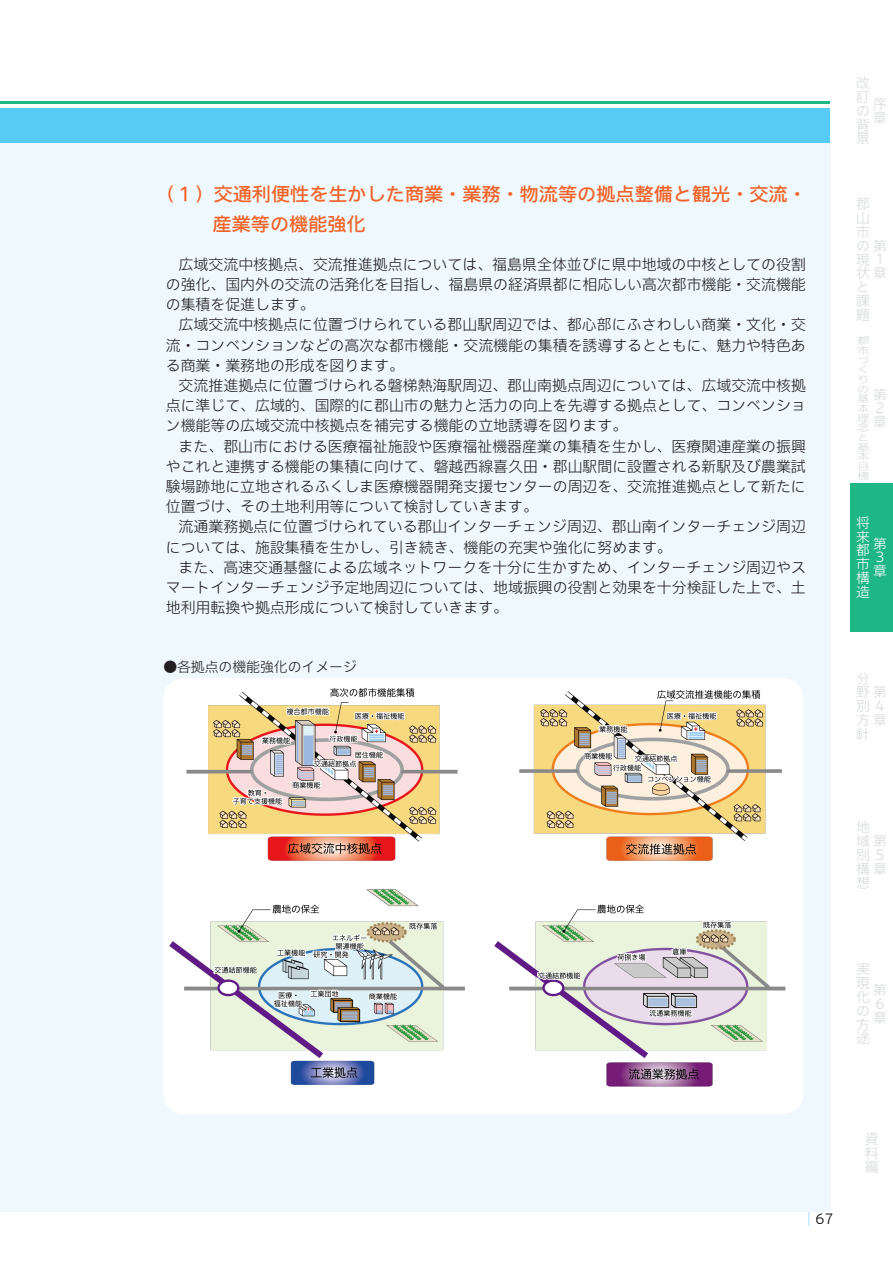
<style>
.page{position:relative;width:893px;height:1263px;background:#fff}
.page>*{position:absolute;margin:0;border:0;box-sizing:border-box;transform-origin:0 0}
.小見出し{font:500 18.6px "Iwa UCDA Goth Std";color:#f26428}
.本文{font:300 14.85px/20.2px "Iwa UCDA Goth Std";color:#231f20;text-align:justify}
.t1{font:300 13.8px/13.8px "Iwa UCDA Goth Std";color:#d6d9da}
.t2{font:300 13.8px "Iwa UCDA Goth Std";color:#231f20}
.t3{font:300 13.8px/13.8px "Iwa UCDA Goth Std";color:#fff}
.t4{font:300 13.8px "Iwa UCDA Goth Std";color:#000}
.t5{font:300 9.6px/9.6px "Iwa UCDA Goth Std";color:#d6d9da;scale:1.29 1}
</style>
<div class="page">
<div style="left:850px;top:483px;width:43px;height:148px;background:#1eb684"></div>
<svg style="left:808px;top:1212px;width:1px;height:14px"></svg>
<div style="left:0;top:142px;width:830px;height:1070px;background:#eff9fd"></div>
<div style="left:0;top:108px;width:829px;height:34px;background:#56cbf5"></div>
<img style="left:164px;top:678px;width:639px;height:436px">
<hr style="left:0;top:101px;width:829px;height:2px;background:#1eb684">
<p class="小見出し" style="left:156px;top:180px;width:652px">（１）交通利便性を生かした商業・業務・物流等の拠点整備と観光・交流・</p>
<p class="小見出し" style="left:213px;top:210px;width:155px">産業等の機能強化</p>
<p class="本文" style="left:166px;top:253px;width:642px;text-indent:13px">広域交流中核拠点、交流推進拠点については、福島県全体並びに県中地域の中核としての役割の強化、国内外の交流の活発化を目指し、福島県の経済県都に相応しい高次都市機能・交流機能の集積を促進します。</p>
<p class="本文" style="left:166px;top:314px;width:642px;text-indent:13px">広域交流中核拠点に位置づけられている郡山駅周辺では、都心部にふさわしい商業・文化・交流・コンベンションなどの高次な都市機能・交流機能の集積を誘導するとともに、魅力や特色ある商業・業務地の形成を図ります。</p>
<p class="本文" style="left:166px;top:374px;width:642px;text-indent:13px">交流推進拠点に位置づけられる磐梯熱海駅周辺、郡山南拠点周辺については、広域交流中核拠点に準じて、広域的、国際的に郡山市の魅力と活力の向上を先導する拠点として、コンベンション機能等の広域交流中核拠点を補完する機能の立地誘導を図ります。</p>
<p class="本文" style="left:166px;top:435px;width:642px;text-indent:13px">また、郡山市における医療福祉施設や医療福祉機器産業の集積を生かし、医療関連産業の振興やこれと連携する機能の集積に向けて、磐越西線喜久田・郡山駅間に設置される新駅及び農業試験場跡地に立地されるふくしま医療機器開発支援センターの周辺を、交流推進拠点として新たに位置づけ、その土地利用等について検討していきます。</p>
<p class="本文" style="left:166px;top:516px;width:642px;text-indent:13px">流通業務拠点に位置づけられている郡山インターチェンジ周辺、郡山南インターチェンジ周辺については、施設集積を生かし、引き続き、機能の充実や強化に努めます。</p>
<p class="本文" style="left:166px;top:556px;width:642px;text-indent:13px">また、高速交通基盤による広域ネットワークを十分に生かすため、インターチェンジ周辺やスマートインターチェンジ予定地周辺については、地域振興の役割と効果を十分検証した上で、土地利用転換や拠点形成について検討していきます。</p>
<p class="t2" style="left:163px;top:657px;width:195px">●各拠点の機能強化のイメージ</p>
<p class="t1" style="left:856px;top:75px;width:15px;text-align:justify">改訂の背景</p>
<p class="t1" style="left:873px;top:96px;width:15px">序章</p>
<p class="t1" style="left:856px;top:196px;width:15px;text-align:justify">郡山市</p>
<p class="t1" style="left:856px;top:238px;width:32px">の第現１状章</p>
<p class="t1" style="left:856px;top:279px;width:15px;text-align:justify">と課題</p>
<p class="t5" style="left:857px;top:335px;width:11px">都市づくりの基本理念と基本目標</p>
<p class="t1" style="left:873px;top:387px;width:15px">第<br>２章</p>
<p class="t3" style="left:856px;top:515px;width:15px;text-align:justify">将来都市構造</p>
<p class="t3" style="left:873px;top:536px;width:15px">第<br>３章</p>
<p class="t1" style="left:856px;top:671px;width:15px">分</p>
<p class="t1" style="left:856px;top:684px;width:32px">野第別４方章</p>
<p class="t1" style="left:856px;top:726px;width:15px">針</p>
<p class="t1" style="left:856px;top:819px;width:15px">地</p>
<p class="t1" style="left:856px;top:833px;width:32px">域第別５構章</p>
<p class="t1" style="left:856px;top:875px;width:15px">想</p>
<p class="t1" style="left:856px;top:961px;width:15px;text-align:justify">実現化の方途</p>
<p class="t1" style="left:873px;top:982px;width:15px">第<br>６章</p>
<p class="t4" style="left:815px;top:1209px;width:20px">67</p>
<p class="t1" style="left:865px;top:1131px;width:15px;text-align:justify">資料編</p>
</div>
